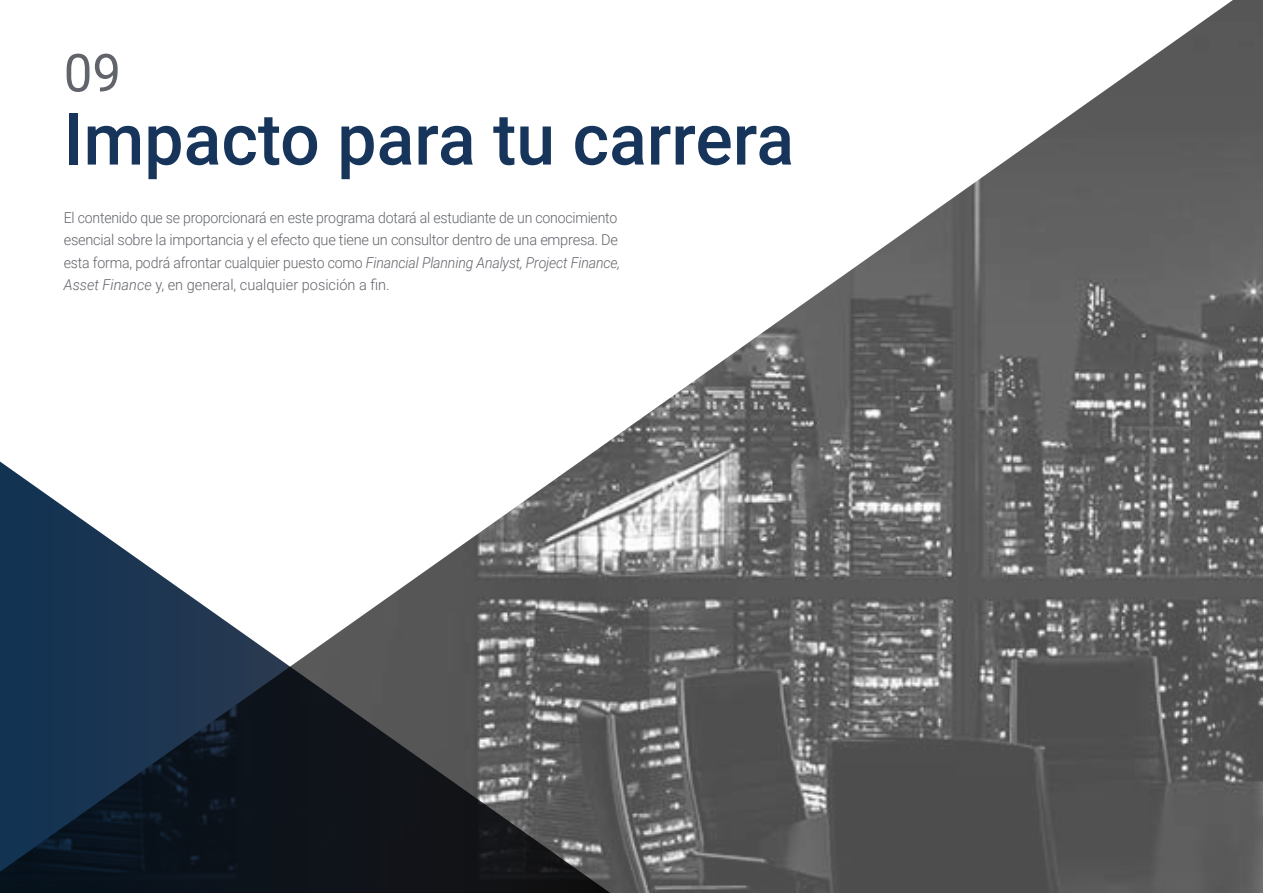
<style>
.page{position:relative;width:1263px;height:893px;background:#fff}
.page>*{position:absolute;margin:0;border:0;box-sizing:border-box;transform-origin:0 0}
.t1{font:500 72px "Roboto";color:#17355b}
.t2{font:52.5px "Roboto";color:#61646a}
.t3{font:300 15px/22.5px "Roboto";letter-spacing:-.015em;color:#61646a;scale:.94 1}
.s1{font-style:italic}
</style>
<div class="page">
<img style="left:602px;top:0;width:661px;height:893px">
<svg style="left:0;top:446px;width:640px;height:447px"></svg>
<h2 class="t2" style="left:64px;top:36px;width:59px">09</h2>
<h1 class="t1" style="left:64px;top:89px;width:732px">Impacto para tu carrera</h1>
<p class="t3" style="left:64px;top:205px;width:593px">El contenido que se proporcionará en este programa dotará al estudiante de un conocimiento esencial sobre la importancia y el efecto que tiene un consultor dentro de una empresa. De esta forma, podrá afrontar cualquier puesto como <span class="s1">Financial Planning Analyst, Project Finance, Asset Finance</span> y, en general, cualquier posición a fin.</p>
</div>
